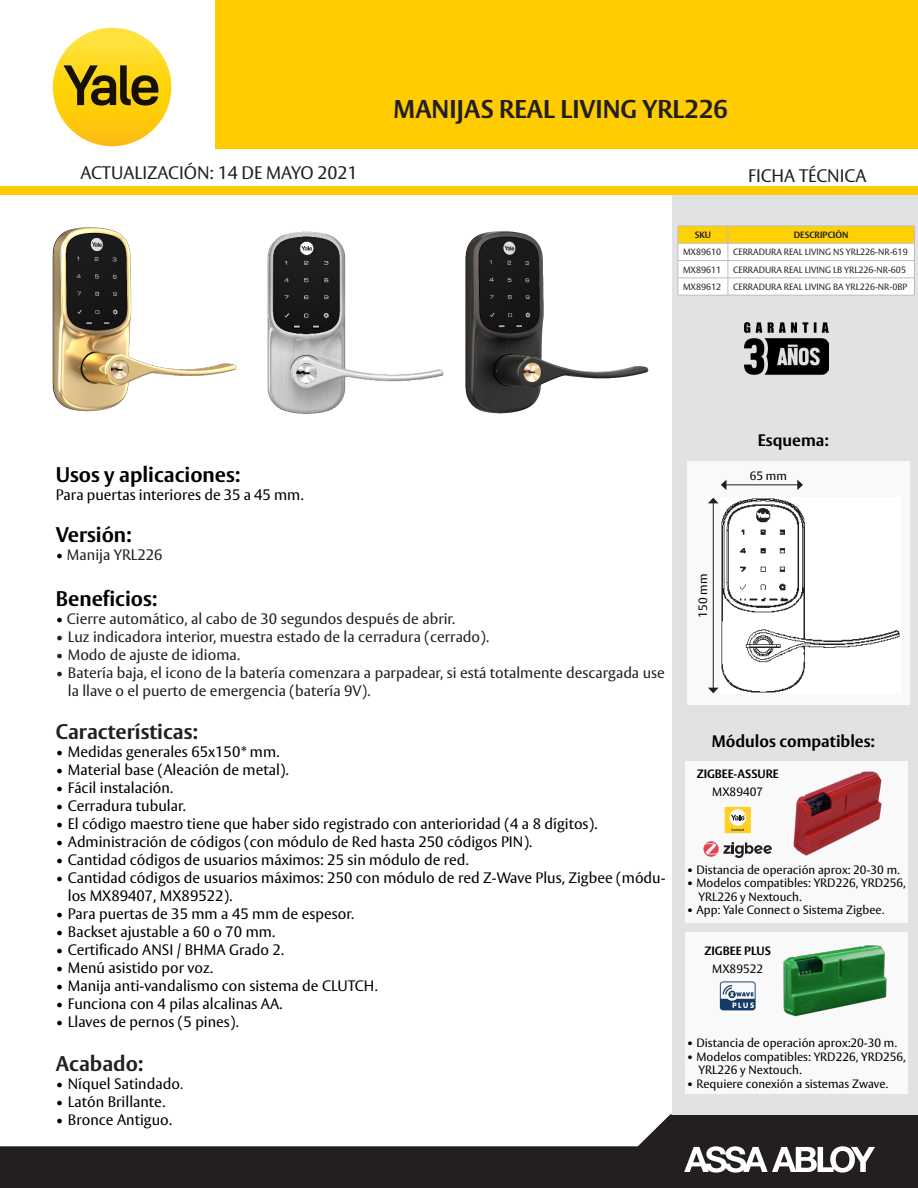
<style>
.page{position:relative;width:918px;height:1188px;background:#fff}
.page>*{position:absolute;margin:0;border:0;box-sizing:border-box;transform-origin:0 0}
.t1{font:700 25.5px "ASSA Vesta";color:#231f20}
.t2{font:700 21px "ASSA Vesta";color:#000}
.t3{font:700 21px "ASSA Vesta";color:#231f20}
.t4{font:18px "ASSA Vesta";color:#231f20}
.t5{font:700 16.5px "ASSA Vesta";color:#000}
.t6{font:15px/18px "ASSA Vesta";color:#000}
.t7{font:15px/18px "ASSA Vesta";color:#231f20}
.t8{font:12px/13.5px "ASSA Vesta";color:#000}
.t9{font:700 12px "ASSA Vesta";color:#000}
.t10{font:9px "ASSA Vesta";color:#231f20}
.t11{font:700 9px "ASSA Vesta";color:#231f20}
.s1{color:#000}
.s2{color:#231f20}
</style>
<div class="page">
<div style="left:215px;top:0;width:703px;height:148px;background:#fc0"></div>
<svg style="left:0;top:1114px;width:918px;height:74px;fill:#231f20"></svg>
<svg style="left:684px;top:1146px;width:191px;height:27px"></svg>
<svg style="left:53px;top:28px;width:118px;height:118px"></svg>
<div style="left:672px;top:195px;width:246px;height:919px;background:#e1e2e4"></div>
<div style="left:685px;top:761px;width:222px;height:162px;background:#fff"></div>
<img style="left:465px;top:231px;width:184px;height:183px">
<div style="left:0;top:187px;width:918px;height:8px;background:#fc0"></div>
<img style="left:52px;top:227px;width:185px;height:185px">
<img style="left:267px;top:231px;width:177px;height:183px">
<svg style="left:678px;top:226px;width:237px;height:69px;background:#faefc0"></svg>
<hr style="left:678px;top:295px;width:50px;height:1px;background:#bcbdc0">
<hr style="left:728px;top:295px;width:187px;height:1px;background:#bcbdc0">
<img style="left:793px;top:771px;width:89px;height:85px">
<div style="left:725px;top:807px;width:26px;height:26px;background:#fed024"></div>
<svg style="left:729px;top:809px;width:17px;height:17px"></svg>
<svg style="left:731px;top:815px;width:14px;height:5px"></svg>
<svg style="left:731px;top:829px;width:13px;height:2px"></svg>
<div style="left:685px;top:932px;width:222px;height:162px;background:#fff"></div>
<img style="left:783px;top:945px;width:104px;height:72px">
<svg style="left:703px;top:841px;width:69px;height:17px"></svg>
<svg style="left:720px;top:981px;width:36px;height:29px"></svg>
<div style="left:687px;top:461px;width:223px;height:244px;background:#fff"></div>
<img style="left:721px;top:498px;width:179px;height:195px">
<hr style="left:713px;top:502px;width:1px;height:187px;background:#231f20">
<svg style="left:708px;top:498px;width:11px;height:5px"></svg>
<svg style="left:708px;top:688px;width:11px;height:5px"></svg>
<hr style="left:726px;top:485px;width:72px;height:1px;background:#231f20">
<svg style="left:797px;top:480px;width:6px;height:10px"></svg>
<svg style="left:721px;top:480px;width:5px;height:10px"></svg>
<img style="left:745px;top:322px;width:84px;height:53px">
<p class="t4" style="left:80px;top:162px;width:279px">ACTUALIZACIÓN: 14 DE MAYO 2021</p>
<p class="t1" style="left:394px;top:93px;width:336px">MANIJAS REAL LIVING YRL226</p>
<p class="t4" style="left:748px;top:165px;width:120px">FICHA TÉCNICA</p>
<p class="t11" style="left:695px;top:229px;width:18px">SKU</p>
<p class="t11" style="left:794px;top:229px;width:56px">DESCRIPCIÓN</p>
<p class="t10" style="left:683px;top:247px;width:40px">MX89610</p>
<p class="t10" style="left:733px;top:247px;width:176px">CERRADURA REAL LIVING NS YRL226-NR-619</p>
<p class="t10" style="left:683px;top:264px;width:40px">MX89611</p>
<p class="t10" style="left:733px;top:264px;width:175px">CERRADURA REAL LIVING LB YRL226-NR-605</p>
<p class="t10" style="left:683px;top:281px;width:40px">MX89612</p>
<p class="t10" style="left:733px;top:281px;width:176px">CERRADURA REAL LIVING BA YRL226-NR-0BP</p>
<p class="t5" style="left:758px;top:430px;width:72px">Esquema:</p>
<p class="t2" style="left:56px;top:462px;width:186px">Usos y aplicaciones:</p>
<p class="t6" style="left:56px;top:486px;width:249px">Para puertas interiores de 35 a 45 mm.</p>
<p class="t2" style="left:56px;top:522px;width:78px">Versión:</p>
<p class="t7" style="left:56px;top:546px;width:108px"><span class="s1">•</span> Manija YRL226</p>
<p class="t2" style="left:56px;top:586px;width:103px">Beneficios:</p>
<p class="t7" style="left:56px;top:611px;width:401px"><span class="s1">•</span> Cierre automático, al cabo de 30 segundos después de abrir.</p>
<p class="t7" style="left:56px;top:629px;width:435px">• Luz indicadora interior, muestra estado de la cerradura (cerrado).</p>
<p class="t7" style="left:56px;top:647px;width:186px">• Modo de ajuste de idioma.</p>
<p class="t7" style="left:68px;top:665px;width:599px;text-indent:-12px">• Batería baja, el icono de la batería comenzara a parpadear, si está totalmente descargada use la llave o el puerto de emergencia (batería 9V).</p>
<p class="t3" style="left:56px;top:719px;width:144px">Características:</p>
<p class="t6" style="left:56px;top:744px;width:225px">• Medidas generales 65x150* mm.</p>
<p class="t6" style="left:56px;top:762px;width:235px">• Material base (Aleación de metal).</p>
<p class="t6" style="left:56px;top:780px;width:119px">• Fácil instalación.</p>
<p class="t6" style="left:56px;top:798px;width:131px">• Cerradura tubular.</p>
<p class="t6" style="left:56px;top:816px;width:543px">• El código maestro tiene que haber sido registrado con anterioridad (4 a 8 dígitos).</p>
<p class="t6" style="left:56px;top:834px;width:478px">• Administración de códigos (con módulo de Red hasta 250 códigos PIN).</p>
<p class="t6" style="left:56px;top:852px;width:415px">• Cantidad códigos de usuarios máximos: 25 sin módulo de red.</p>
<p class="t6" style="left:68px;top:870px;width:599px;text-indent:-12px">• Cantidad códigos de usuarios máximos: 250 con módulo de red Z-Wave Plus, Zigbee (módu&shy;los MX89407, MX89522).</p>
<p class="t6" style="left:56px;top:906px;width:300px">• Para puertas de 35 mm a 45 mm de espesor.</p>
<p class="t6" style="left:56px;top:924px;width:221px">• Backset ajustable a 60 o 70 mm.</p>
<p class="t6" style="left:56px;top:942px;width:230px">• Certificado ANSI / BHMA Grado 2.</p>
<p class="t6" style="left:56px;top:960px;width:159px">• Menú asistido por voz.</p>
<p class="t6" style="left:56px;top:978px;width:323px">• Manija anti-vandalismo con sistema de CLUTCH.</p>
<p class="t6" style="left:56px;top:996px;width:228px">• Funciona con 4 pilas alcalinas AA.</p>
<p class="t6" style="left:56px;top:1014px;width:185px">• Llaves de pernos (5 pines).</p>
<p class="t3" style="left:56px;top:1050px;width:89px">Acabado:</p>
<p class="t6" style="left:56px;top:1075px;width:129px">• Níquel Satindado<span class="s2">.</span></p>
<p class="t6" style="left:56px;top:1093px;width:111px">• Latón Brillante.</p>
<p class="t6" style="left:56px;top:1111px;width:118px">• Bronce Antiguo.</p>
<p class="t8" style="left:697px;top:618px;width:45px;rotate:-90deg">150 mm</p>
<p class="t8" style="left:750px;top:469px;width:39px">65 mm</p>
<p class="t5" style="left:712px;top:732px;width:165px">Módulos compatibles:</p>
<p class="t9" style="left:697px;top:766px;width:84px">ZIGBEE-ASSURE</p>
<p class="t8" style="left:712px;top:785px;width:52px">MX89407</p>
<p class="t8" style="left:697px;top:864px;width:205px">Distancia de operación aprox: 20-30 m.</p>
<p class="t8" style="left:697px;top:877px;width:211px">Modelos compatibles: YRD226, YRD256,<br>YRL226 y Nextouch.</p>
<p class="t8" style="left:697px;top:904px;width:189px">App: Yale Connect o Sistema Zigbee.</p>
<p class="t9" style="left:705px;top:944px;width:68px">ZIGBEE PLUS</p>
<p class="t8" style="left:712px;top:963px;width:52px">MX89522</p>
<p class="t8" style="left:697px;top:1037px;width:202px">Distancia de operación aprox:20-30 m.</p>
<p class="t8" style="left:697px;top:1050px;width:211px">Modelos compatibles: YRD226, YRD256,<br>YRL226 y Nextouch.</p>
<p class="t8" style="left:697px;top:1077px;width:193px">Requiere conexión a sistemas Zwave.</p>
</div>
